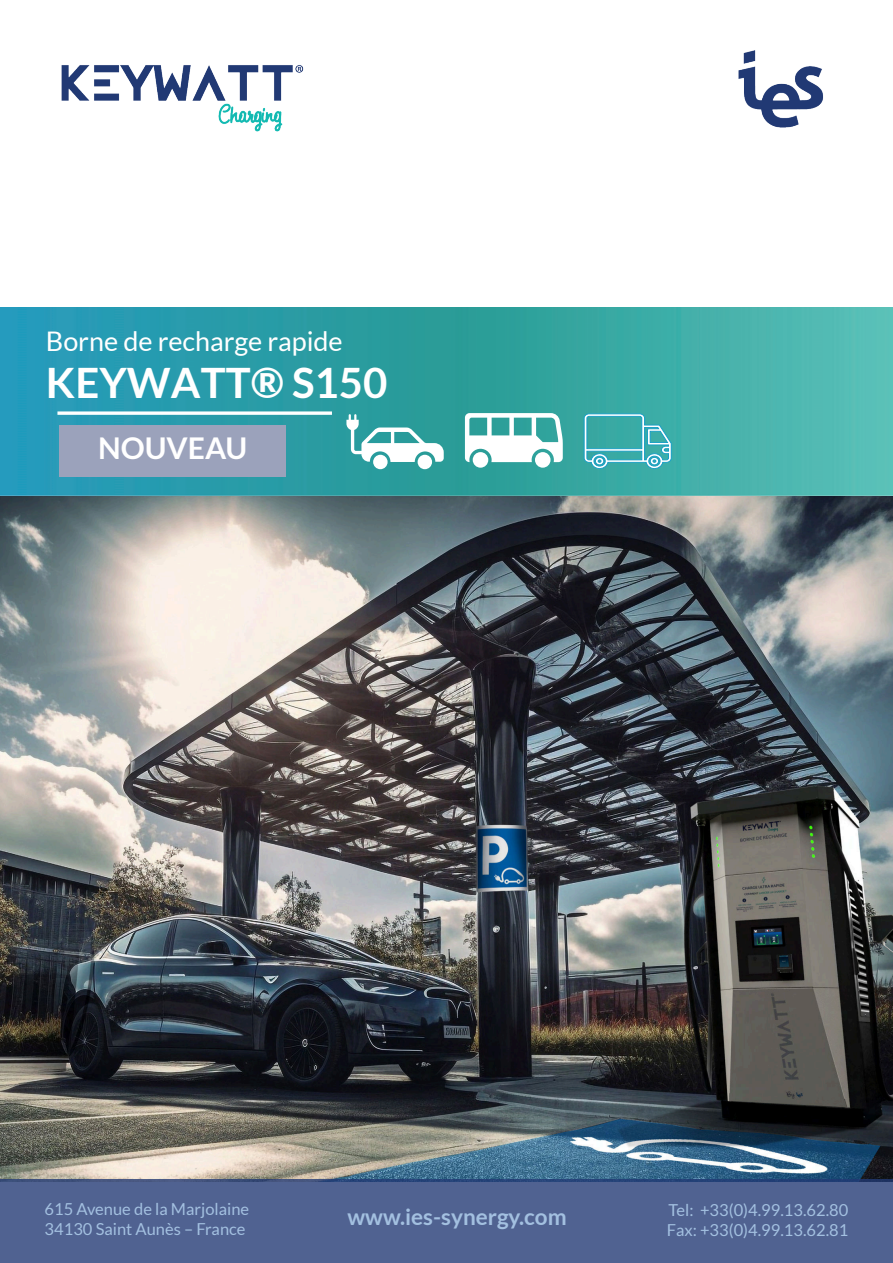
<style>
.page{position:relative;width:893px;height:1263px;background:#fff}
.page>*{position:absolute;margin:0;border:0;box-sizing:border-box;transform-origin:0 0}
.t1{font:700 42px "Lato";color:#fff}
.t2{font:700 30px "Lato";color:#fff}
.t3{font:27px "Lato";letter-spacing:-.005em;color:#fff}
.t4{font:700 22.5px "Lato";color:#a3c0e0}
.t5{font:16.5px/19.8px "Lato";color:#a3c0e0}
</style>
<div class="page">
<img style="left:0;top:307px;width:893px;height:872px">
<img style="left:738px;top:50px;width:85px;height:78px">
<img style="left:61px;top:65px;width:243px;height:67px">
<div style="left:373px;top:455px;width:15px;height:14px;background:#fff;border-radius:50%"></div>
<div style="left:418px;top:455px;width:14px;height:14px;background:#fff;border-radius:50%"></div>
<svg style="left:346px;top:414px;width:98px;height:48px"></svg>
<svg style="left:57px;top:411px;width:275px;height:4px"></svg>
<div style="left:60px;top:425px;width:226px;height:51px;background:#9ba2bb"></div>
<svg style="left:465px;top:413px;width:98px;height:49px"></svg>
<div style="left:535px;top:452px;width:16px;height:16px;background:#fff;border-radius:50%"></div>
<div style="left:473px;top:452px;width:15px;height:16px;background:#fff;border-radius:50%"></div>
<svg style="left:584px;top:414px;width:87px;height:55px;background:#53b6b8"></svg>
<div style="left:0;top:1179px;width:893px;height:84px;background:#506291"></div>
<h3 class="t3" style="left:46px;top:330px;width:298px">Borne de recharge rapide</h3>
<h1 class="t1" style="left:46px;top:360px;width:343px">KEYWATT® S150</h1>
<h2 class="t2" style="left:98px;top:432px;width:151px">NOUVEAU</h2>
<p class="t5" style="left:45px;top:1200px;width:206px">615 Avenue de la Marjolaine<br>34130 Saint Aunès – France</p>
<p class="t5" style="left:667px;top:1201px;width:183px">Tel: +33(0)4.99.13.62.80<br>Fax: +33(0)4.99.13.62.81</p>
<h3 class="t4" style="left:347px;top:1205px;width:221px">www.ies-synergy.com</h3>
</div>
